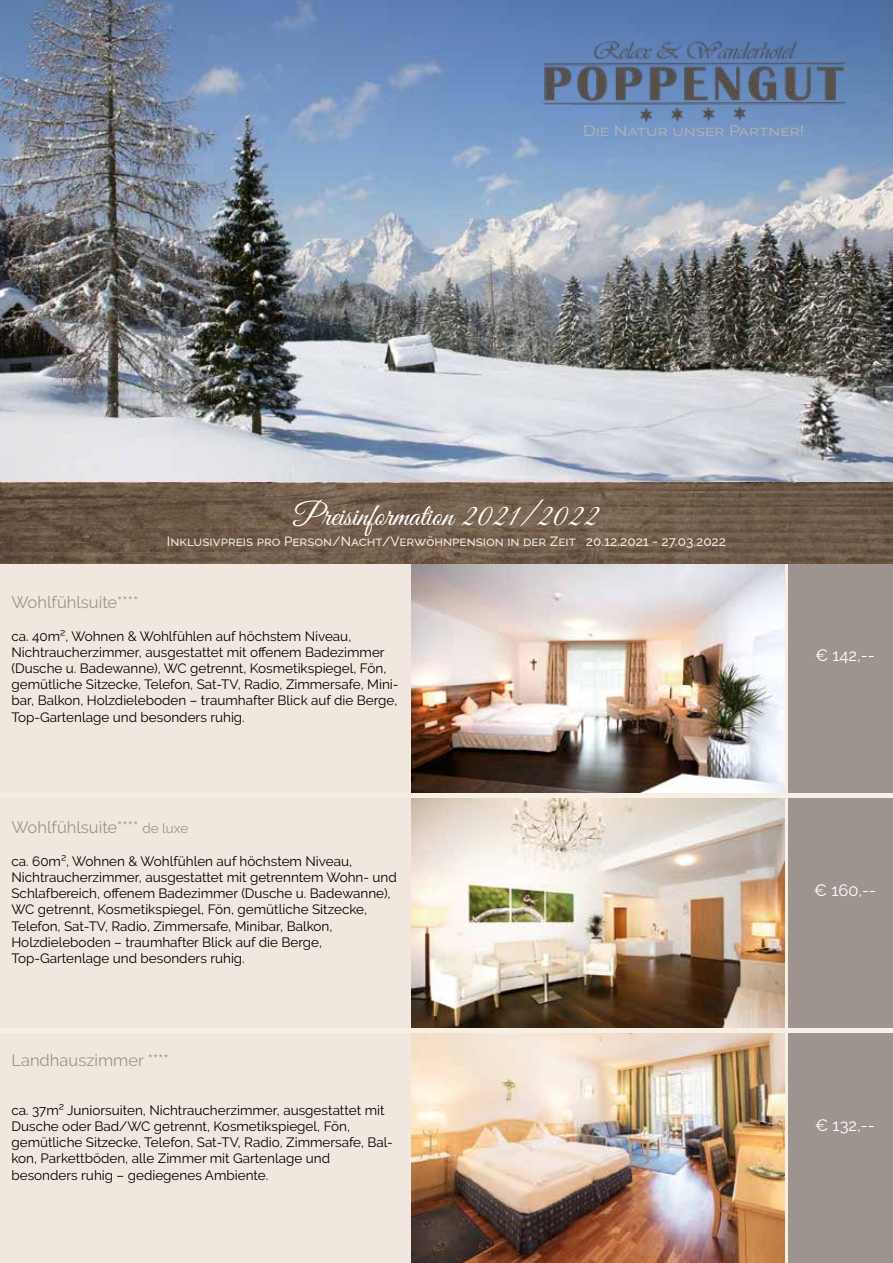
<style>
.page{position:relative;width:893px;height:1263px;background:#fff}
.page>*{position:absolute;margin:0;border:0;box-sizing:border-box;transform-origin:0 0}
.t1{font:31.5px "Great Vibes";color:#fff}
.t2{font:16.5px "Raleway";color:#9d948f}
.t3{font:16.5px "Raleway";color:#fff}
.t4{font:15px "Raleway";color:#bab3a7;scale:1.18 1}
.t5{font:13.5px/16.2px "Raleway";color:#000}
.t6{font:100 13.5px "Raleway";color:#f0e8de}
.s1{font-size:13.5px}
</style>
<div class="page">
<img style="left:0;top:0;width:893px;height:483px">
<div style="left:0;top:563px;width:774px;height:229px;background:#f0e8de"></div>
<img style="left:412px;top:563px;width:372px;height:229px">
<div style="left:788px;top:563px;width:105px;height:230px;background:#9d948f"></div>
<div style="left:0;top:798px;width:784px;height:229px;background:#f0e8de"></div>
<img style="left:412px;top:798px;width:372px;height:229px">
<div style="left:11px;top:798px;width:388px;height:230px;background:#f0e8de"></div>
<div style="left:788px;top:798px;width:105px;height:229px;background:#9d948f"></div>
<div style="left:0;top:1033px;width:784px;height:230px;background:#f0e8de"></div>
<img style="left:412px;top:1033px;width:372px;height:230px">
<div style="left:788px;top:1034px;width:105px;height:229px;background:#9d948f"></div>
<img style="left:513px;top:27px;width:352px;height:109px">
<svg style="left:0;top:483px;width:893px;height:80px;background:#6f5b49"></svg>
<p class="t4" style="left:583px;top:122px;width:189px">Die Natur unser Partner!</p>
<h1 class="t1" style="left:294px;top:499px;width:307px">Preisinformation 2021/2022</h1>
<p class="t6" style="left:167px;top:531px;width:561px">Inklusivpreis pro Person/Nacht/Verwöhnpension in der Zeit 20.12.2021 - 27.03.2022</p>
<p class="t2" style="left:11px;top:593px;width:128px">Wohlfühlsuite****</p>
<p class="t5" style="left:11px;top:628px;width:389px">ca. 40m², Wohnen &amp; Wohlfühlen auf höchstem Niveau, Nichtraucherzimmer, ausgestattet mit offenem Badezimmer (Dusche u. Badewanne), WC getrennt, Kosmetikspiegel, Fön, gemütliche Sitzecke, Telefon, Sat-TV, Radio, Zimmersafe, Mini&shy;bar, Balkon, Holzdieleboden – traumhafter Blick auf die Berge, Top-Gartenlage und besonders ruhig.</p>
<p class="t2" style="left:11px;top:818px;width:178px">Wohlfühlsuite**** <span class="s1">de luxe</span></p>
<p class="t5" style="left:11px;top:853px;width:387px">ca. 60m², Wohnen &amp; Wohlfühlen auf höchstem Niveau, Nichtraucherzimmer, ausgestattet mit getrenntem Wohn- und Schlafbereich, offenem Badezimmer (Dusche u. Badewanne), WC getrennt, Kosmetikspiegel, Fön, gemütliche Sitzecke, Telefon, Sat-TV, Radio, Zimmersafe, Minibar, Balkon, Holzdieleboden – traumhafter Blick auf die Berge, Top-Gartenlage und besonders ruhig.</p>
<p class="t2" style="left:11px;top:1051px;width:159px">Landhauszimmer ****</p>
<p class="t5" style="left:11px;top:1102px;width:383px">ca. 37m² Juniorsuiten, Nichtraucherzimmer, ausgestattet mit Dusche oder Bad/WC getrennt, Kosmetikspiegel, Fön, gemütliche Sitzecke, Telefon, Sat-TV, Radio, Zimmersafe, Bal&shy;kon, Parkettböden, alle Zimmer mit Gartenlage und besonders ruhig – gediegenes Ambiente.</p>
<p class="t3" style="left:815px;top:646px;width:61px">€ 142,--</p>
<p class="t3" style="left:814px;top:881px;width:64px">€ 160,--</p>
<p class="t3" style="left:815px;top:1116px;width:61px">€ 132,--</p>
</div>
